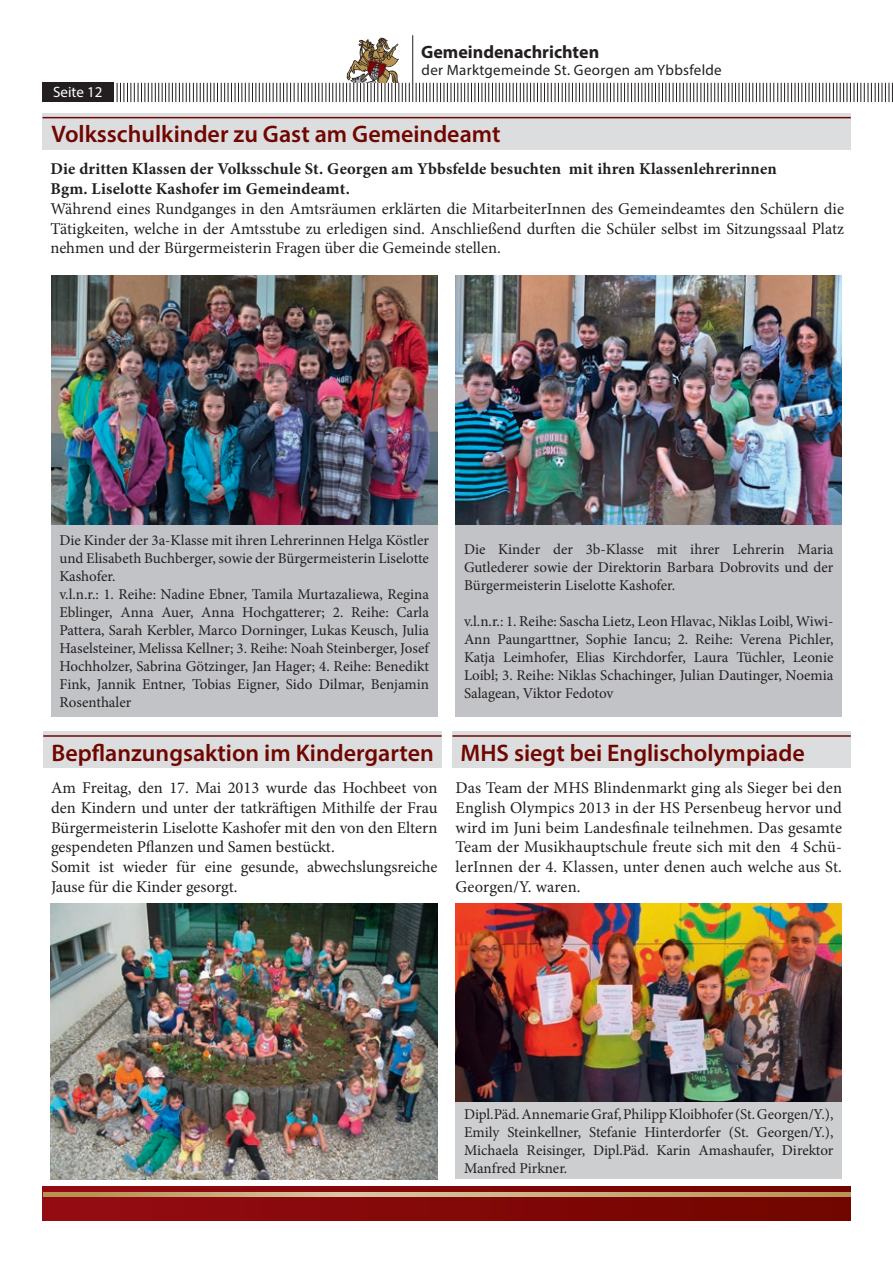
<style>
.page{position:relative;width:893px;height:1263px;background:#fff}
.page>*{position:absolute;margin:0;border:0;box-sizing:border-box;transform-origin:0 0}
.t1{font:600 24px "Myriad Pro";color:#700600}
.t2{font:700 18px "Myriad Pro";color:#231f20}
.t3{font:16.5px/19.8px "Minion Pro";color:#231f20;text-align:justify}
.t4{font:700 16.5px/19.8px "Minion Pro";letter-spacing:.01em;color:#231f20}
.t5{font:15px/18px "Minion Pro";color:#231f20;text-align:justify}
.t6{font:15px "Myriad Pro";letter-spacing:.02em;color:#231f20}
.t7{font:15px "Myriad Pro";color:#fff}
</style>
<div class="page">
<hr style="left:412px;top:35px;width:1px;height:67px;background:#231f20">
<svg style="left:416px;top:83px;width:477px;height:19px"></svg>
<div style="left:43px;top:83px;width:71px;height:19px;background:#231f20"></div>
<svg style="left:117px;top:37px;width:293px;height:65px"></svg>
<svg style="left:43px;top:1186px;width:808px;height:34px;background:#850d0c"></svg>
<svg style="left:44px;top:1192px;width:807px;height:4px;background:#c9aa78"></svg>
<div style="left:43px;top:113px;width:808px;height:36px;background:#dcdddf"></div>
<hr style="left:43px;top:117px;width:808px;height:1px;background:#700600">
<img style="left:51px;top:276px;width:386px;height:249px">
<img style="left:455px;top:275px;width:387px;height:250px">
<div style="left:51px;top:525px;width:386px;height:191px;background:#c2c3c6"></div>
<div style="left:455px;top:525px;width:387px;height:191px;background:#c2c3c6"></div>
<div style="left:455px;top:1101px;width:387px;height:78px;background:#cdced0"></div>
<img style="left:455px;top:904px;width:387px;height:197px">
<div style="left:43px;top:731px;width:399px;height:37px;background:#dcdddf"></div>
<div style="left:452px;top:731px;width:399px;height:37px;background:#dcdddf"></div>
<hr style="left:43px;top:735px;width:399px;height:2px;background:#700600">
<hr style="left:452px;top:735px;width:399px;height:2px;background:#700600">
<img style="left:50px;top:904px;width:387px;height:275px">
<p class="t2" style="left:421px;top:40px;width:180px">Gemeindenachrichten</p>
<p class="t7" style="left:53px;top:83px;width:51px">Seite 12</p>
<p class="t6" style="left:422px;top:61px;width:302px">der Marktgemeinde St. Georgen am Ybbsfelde</p>
<h1 class="t1" style="left:52px;top:119px;width:451px">Volksschulkinder zu Gast am Gemeindeamt</h1>
<p class="t4" style="left:50px;top:159px;width:728px">Die dritten Klassen der Volksschule St. Georgen am Ybbsfelde besuchten mit ihren Klassenlehrerinnen<br>Bgm. Liselotte Kashofer im Gemeindeamt.</p>
<p class="t3" style="left:50px;top:199px;width:795px">Während eines Rundganges in den Amtsräumen erklärten die MitarbeiterInnen des Gemeindeamtes den Schülern die Tätigkeiten, welche in der Amtsstube zu erledigen sind. Anschließend durften die Schüler selbst im Sitzungssaal Platz nehmen und der Bürgermeisterin Fragen über die Gemeinde stellen.</p>
<p class="t5" style="left:59px;top:531px;width:371px;text-align:left">Die Kinder der 3a-Klasse mit ihren Lehrerinnen Helga Köstler und Elisabeth Buchberger, sowie der Bürgermeisterin Liselotte Kashofer.<br>v.l.n.r.: 1. Reihe: Nadine Ebner, Tamila Murtazaliewa, Regina Eblinger, Anna Auer, Anna Hochgatterer; 2. Reihe: Carla Pattera, Sarah Kerbler, Marco Dorninger, Lukas Keusch, Julia Haselsteiner, Melissa Kellner; 3. Reihe: Noah Steinberger, Josef Hochholzer, Sabrina Götzinger, Jan Hager; 4. Reihe: Benedikt Fink, Jannik Entner, Tobias Eigner, Sido Dilmar, Benjamin Rosenthaler</p>
<p class="t5" style="left:464px;top:540px;width:371px">Die Kinder der 3b-Klasse mit ihrer Lehrerin Maria Gutlederer sowie der Direktorin Barbara Dobrovits und der Bürgermeisterin Liselotte Kashofer.</p>
<p class="t5" style="left:464px;top:612px;width:371px">v.l.n.r.: 1. Reihe: Sascha Lietz, Leon Hlavac, Niklas Loibl, Wiwi-Ann Paungarttner, Sophie Iancu; 2. Reihe: Verena Pichler, Katja Leimhofer, Elias Kirchdorfer, Laura Tüchler, Leonie Loibl; 3. Reihe: Niklas Schachinger, Julian Dautinger, Noemia Salagean, Viktor Fedotov</p>
<h1 class="t1" style="left:51px;top:737px;width:755px">Bepflanzungsaktion im Kindergarten MHS siegt bei Englischolympiade</h1>
<p class="t3" style="left:51px;top:778px;width:388px;text-align:left">Am Freitag, den 17. Mai 2013 wurde das Hochbeet von den Kindern und unter der tatkräftigen Mithilfe der Frau Bürgermeisterin Liselotte Kashofer mit den von den Eltern gespendeten Pflanzen und Samen bestückt.<br>Somit ist wieder für eine gesunde, abwechslungsreiche Jause für die Kinder gesorgt.</p>
<p class="t3" style="left:455px;top:778px;width:388px">Das Team der MHS Blindenmarkt ging als Sieger bei den English Olympics 2013 in der HS Persenbeug hervor und wird im Juni beim Landesfinale teilnehmen. Das gesamte Team der Musikhauptschule freute sich mit den 4 Schü&shy;lerInnen der 4. Klassen, unter denen auch welche aus St.<br>Georgen/Y. waren.</p>
<p class="t5" style="left:464px;top:1105px;width:371px">Dipl.Päd. Annemarie Graf, Philipp Kloibhofer (St. Georgen/Y.), Emily Steinkellner, Stefanie Hinterdorfer (St. Georgen/Y.), Michaela Reisinger, Dipl.Päd. Karin Amashaufer, Direktor Manfred Pirkner.</p>
</div>
